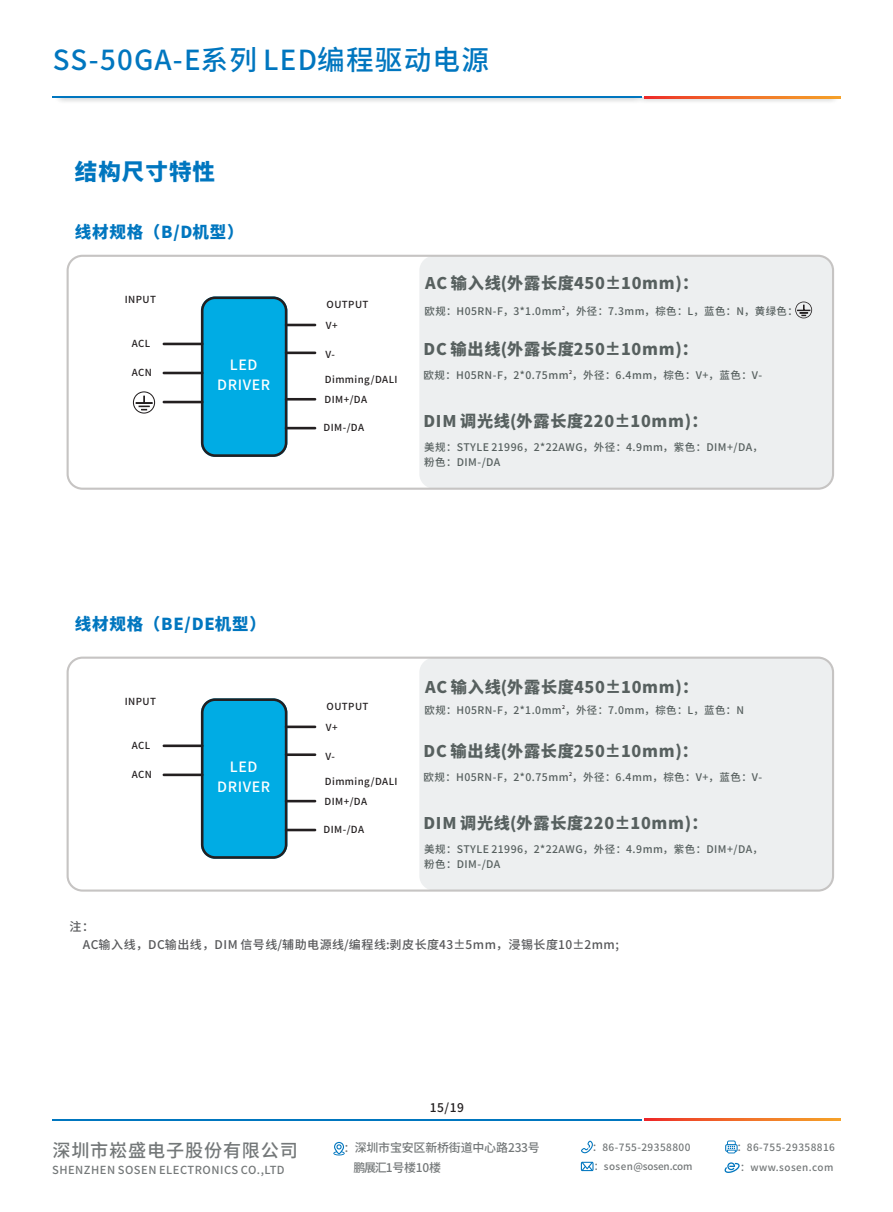
<style>
.page{position:relative;width:893px;height:1212px;background:#fff}
.page>*{position:absolute;margin:0;border:0;box-sizing:border-box;transform-origin:0 0}
.t1{font:500 27.6px "Source Han Sans CN";letter-spacing:.045em;color:#0076bf}
.t2{font:800 22.5px "Source Han Sans CN";letter-spacing:.045em;color:#0076bf}
.t3{font:500 18.15px "Source Han Sans CN";letter-spacing:.045em;color:#747879}
.t4{font:800 16.5px "Source Han Sans CN";letter-spacing:.045em;color:#0076bf}
.t5{font:800 16.2px "Source Han Sans CN";letter-spacing:.045em;color:#57605f}
.t6{font:500 14.25px/20.5px "Source Han Sans CN";letter-spacing:.045em;color:#fff;text-align:center}
.t7{font:500 12px/17.4px "Source Han Sans CN";letter-spacing:.045em;color:#57585a}
.t8{font:500 12px "Source Han Sans CN";letter-spacing:-.02em;color:#747879}
.t9{font:12px "Source Han Sans CN";letter-spacing:-.02em;color:#747879}
.t10{font:500 12px "Source Han Sans CN";color:#231f20}
.t11{font:500 11.1px "Source Han Sans CN";letter-spacing:.045em;color:#747879}
.t12{font:500 10.5px/15.1px "Source Han Sans CN";letter-spacing:.045em;color:#57605f}
.t13{font:500 10.05px "Source Han Sans CN";letter-spacing:.045em;color:#747879}
.t14{font:500 9.9px "Source Han Sans CN";letter-spacing:-.01em;color:#747879}
.t15{font:500 9.9px "Source Han Sans CN";letter-spacing:.045em;color:#747879}
.t16{font:500 9.75px/21.3px "Source Han Sans CN";letter-spacing:.045em;color:#231f20}
.t17{font:500 5.25px "Source Han Sans CN";color:#231f20}
.s1{font-weight:700}
.s2{font-weight:400}
.s3{font-size:10.95px}
.s4{font-weight:500}
</style>
<div class="page">
<img style="left:58px;top:98px;width:782px;height:4px">
<hr style="left:53px;top:97px;width:589px;height:1px;background:#0076bf">
<svg style="left:644px;top:97px;width:196px;height:1px"></svg>
<div style="left:419px;top:257px;width:413px;height:230px;background:#edeff0"></div>
<div style="left:67px;top:255px;width:767px;height:235px;border:2px solid #c6c4c3;border-radius:15px"></div>
<svg style="left:201px;top:296px;width:86px;height:161px;background:#06a1d4"></svg>
<hr style="left:163px;top:343px;width:41px;height:2px;background:#231f20">
<hr style="left:163px;top:372px;width:41px;height:2px;background:#231f20">
<hr style="left:163px;top:401px;width:41px;height:2px;background:#231f20">
<hr style="left:285px;top:324px;width:31px;height:2px;background:#231f20">
<hr style="left:285px;top:398px;width:31px;height:3px;background:#231f20">
<hr style="left:285px;top:427px;width:31px;height:2px;background:#231f20">
<hr style="left:285px;top:351px;width:31px;height:3px;background:#231f20">
<svg style="left:133px;top:391px;width:22px;height:23px"></svg>
<svg style="left:795px;top:302px;width:17px;height:16px"></svg>
<div style="left:419px;top:659px;width:413px;height:231px;background:#edeff0"></div>
<div style="left:67px;top:656px;width:767px;height:235px;border:2px solid #c6c4c3;border-radius:15px"></div>
<svg style="left:201px;top:698px;width:86px;height:161px;background:#06a1d4"></svg>
<hr style="left:163px;top:744px;width:41px;height:3px;background:#231f20">
<hr style="left:163px;top:773px;width:41px;height:3px;background:#231f20">
<hr style="left:285px;top:725px;width:31px;height:3px;background:#231f20">
<hr style="left:285px;top:800px;width:31px;height:2px;background:#231f20">
<hr style="left:285px;top:829px;width:31px;height:2px;background:#231f20">
<hr style="left:285px;top:753px;width:31px;height:3px;background:#231f20">
<svg style="left:333px;top:1142px;width:12px;height:13px"></svg>
<svg style="left:581px;top:1140px;width:12px;height:13px"></svg>
<svg style="left:725px;top:1140px;width:13px;height:13px"></svg>
<svg style="left:724px;top:1162px;width:16px;height:11px"></svg>
<svg style="left:581px;top:1162px;width:12px;height:9px"></svg>
<hr style="left:53px;top:1119px;width:589px;height:1px;background:#0076bf">
<svg style="left:644px;top:1119px;width:196px;height:1px"></svg>
<h1 class="t1" style="left:53px;top:46px;width:438px">SS-50GA-E系列 LED编程驱动电源</h1>
<h2 class="t2" style="left:75px;top:160px;width:142px">结构尺寸特性</h2>
<h3 class="t4" style="left:75px;top:223px;width:170px"><span class="s1">线材规格（</span>B/D机型）</h3>
<p class="t16" style="left:125px;top:289px;width:33px">INPUT</p>
<p class="t16" style="left:132px;top:333px;width:20px">ACL</p>
<p class="t16" style="left:132px;top:362px;width:22px">ACN</p>
<h3 class="t6" style="left:217px;top:354px;width:55px">LED<br>DRIVER</h3>
<p class="t16" style="left:326px;top:294px;width:44px">OUTPUT<br>V+</p>
<p class="t16" style="left:325px;top:343px;width:11px">V-</p>
<p class="t16" style="left:324px;top:370px;width:75px;line-height:19.8px">Dimming/DALI<br>DIM+/DA</p>
<p class="t16" style="left:324px;top:416px;width:42px">DIM-/DA</p>
<h3 class="t5" style="left:425px;top:275px;width:274px">AC 输入线(外露长度450±10mm)：</h3>
<p class="t12" style="left:424px;top:303px;width:375px">欧规：H05RN-F，3*1.0mm ，外径：7.3mm<span class="s2">，</span>棕色：L，蓝色：N，黄绿色：</p>
<p class="t17" style="left:562px;top:305px;width:4px">2</p>
<h3 class="t5" style="left:424px;top:341px;width:276px">DC 输出线(外露长度250±10mm)：</h3>
<p class="t12" style="left:424px;top:367px;width:340px">欧规：H05RN-F，2*0.75mm ，外径：6.4mm，棕色：V+，蓝色：V-</p>
<p class="t17" style="left:569px;top:369px;width:4px">2</p>
<h3 class="t5" style="left:423px;top:412px;width:285px">DIM 调光线(外露长度220±10mm)：</h3>
<p class="t12" style="left:424px;top:439px;width:340px">美规：STYLE 21996，2*22AWG，外径：4.9mm，紫色：DIM+/DA，粉色：DIM-/DA</p>
<h3 class="t4" style="left:75px;top:616px;width:192px"><span class="s1">线材规格（</span>BE/DE机型）</h3>
<p class="t16" style="left:125px;top:691px;width:33px">INPUT</p>
<p class="t16" style="left:132px;top:735px;width:20px">ACL</p>
<p class="t16" style="left:132px;top:764px;width:22px">ACN</p>
<h3 class="t6" style="left:217px;top:756px;width:55px">LED<br>DRIVER</h3>
<p class="t16" style="left:326px;top:695px;width:44px">OUTPUT<br>V+</p>
<p class="t16" style="left:325px;top:745px;width:11px">V-</p>
<p class="t16" style="left:324px;top:771px;width:75px;line-height:19.8px">Dimming/DALI<br>DIM+/DA</p>
<p class="t16" style="left:324px;top:818px;width:42px">DIM-/DA</p>
<h3 class="t5" style="left:425px;top:679px;width:274px">AC 输入线(外露长度450±10mm)：</h3>
<p class="t12" style="left:424px;top:703px;width:321px">欧规：H05RN-F，2*1.0mm ，外径：7.0mm，棕色：L，蓝色：N</p>
<p class="t17" style="left:562px;top:704px;width:4px">2</p>
<h3 class="t5" style="left:424px;top:743px;width:276px">DC 输出线(外露长度250±10mm)：</h3>
<p class="t12" style="left:424px;top:769px;width:340px">欧规：H05RN-F，2*0.75mm ，外径：6.4mm，棕色：V+，蓝色：V-</p>
<p class="t17" style="left:569px;top:771px;width:4px">2</p>
<h3 class="t5" style="left:423px;top:814px;width:285px">DIM 调光线(外露长度220±10mm)：</h3>
<p class="t12" style="left:424px;top:841px;width:340px">美规：STYLE 21996，2*22AWG，外径：4.9mm，紫色：DIM+/DA，粉色：DIM-/DA</p>
<p class="t7" style="left:83px;top:918px;width:538px;text-indent:-14px">注：<br>AC输入线，DC输出线，DIM 信号线/辅助电源线/编程线:剥皮长度43±5mm，浸锡长度10±2mm;</p>
<h3 class="t3" style="left:52px;top:1141px;width:247px">深圳市崧盛电子股份有限公司</h3>
<p class="t11" style="left:52px;top:1164px;width:234px">SHENZHEN SOSEN ELECTRONICS CO.,LTD</p>
<p class="t10" style="left:430px;top:1101px;width:36px">15/19</p>
<p class="t8" style="left:344px;top:1142px;width:197px"><span class="s3">：</span>深圳市宝安区新桥街道中心路233<span class="s2">号</span></p>
<p class="t13" style="left:592px;top:1142px;width:100px">：86-755-29358800</p>
<p class="t9" style="left:353px;top:1161px;width:89px"><span class="s4">鹏展汇</span>1号楼10楼</p>
<p class="t13" style="left:737px;top:1142px;width:100px">：86-755-29358816</p>
<p class="t14" style="left:594px;top:1161px;width:100px">：sosen@sosen.com</p>
<p class="t15" style="left:740px;top:1162px;width:95px"><span class="s2">：</span>www.sosen.com</p>
</div>
